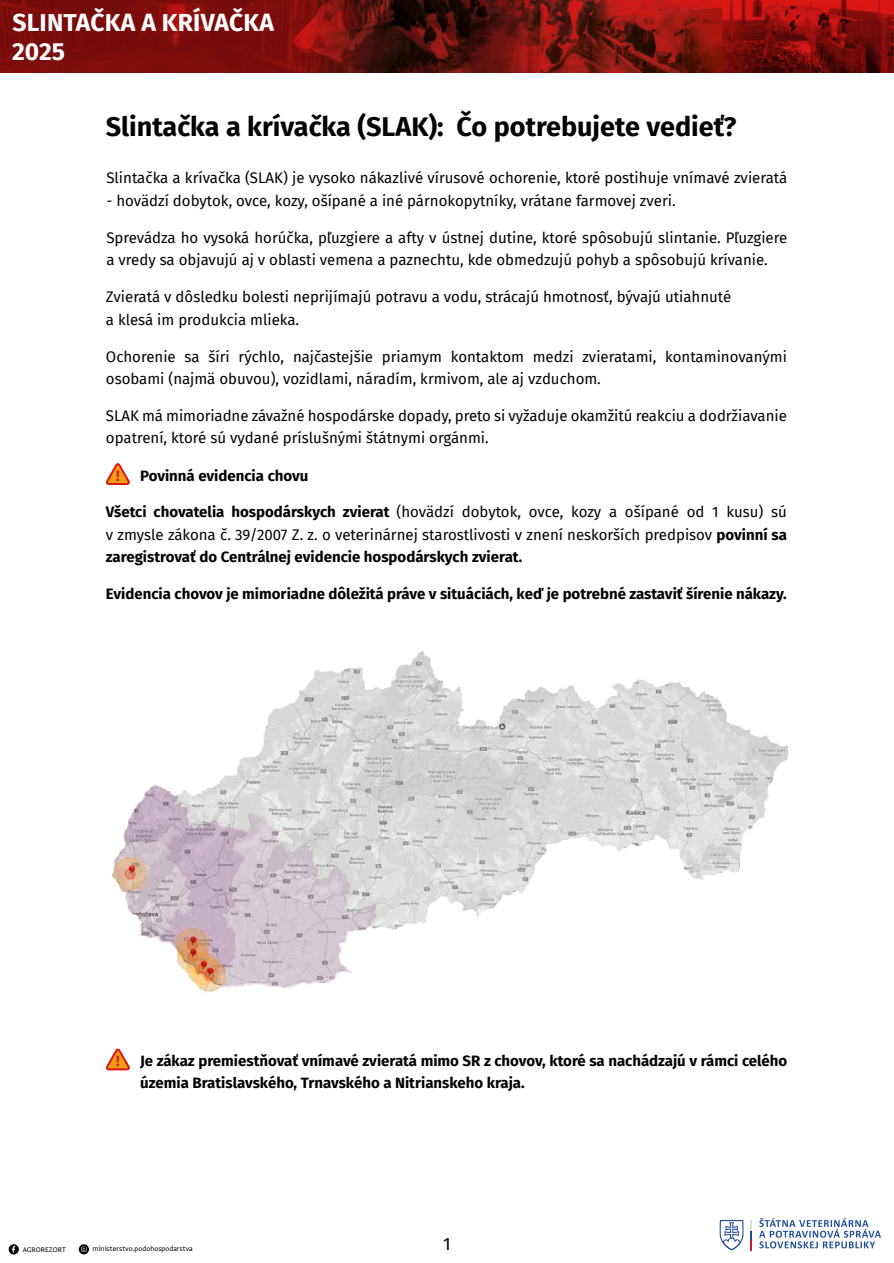
<style>
.page{position:relative;width:894px;height:1263px;background:#fff}
.page>*{position:absolute;margin:0;border:0;box-sizing:border-box;transform-origin:0 0}
.t1{font:700 27px "Fira Sans";color:#020204}
.t2{font:700 24.6px/28.7px "Fira Sans";letter-spacing:.01em;color:#fff}
.t3{font:17.7px "Fira Sans";color:#020204}
.t4{font:15px/22.5px "Fira Sans";color:#020204}
.t5{font:700 15px/22.5px "Fira Sans";color:#020204}
.t6{font:700 15px "Fira Sans";color:#dc1816}
.t7{font:7.95px "Greta Sans Std";color:#020204}
.s1{font-weight:700}
</style>
<div class="page">
<svg style="left:106px;top:463px;width:24px;height:22px"></svg>
<svg style="left:106px;top:1048px;width:24px;height:23px"></svg>
<svg style="left:719px;top:1220px;width:24px;height:30px"></svg>
<svg style="left:750px;top:1220px;width:1px;height:30px"></svg>
<img style="left:721px;top:0;width:172px;height:72px">
<img style="left:575px;top:0;width:146px;height:72px">
<img style="left:0;top:0;width:575px;height:72px">
<svg style="left:9px;top:1244px;width:10px;height:10px"></svg>
<svg style="left:79px;top:1244px;width:10px;height:10px"></svg>
<img style="left:111px;top:651px;width:678px;height:341px">
<svg style="left:112px;top:785px;width:264px;height:204px"></svg>
<svg style="left:759px;top:1218px;width:121px;height:30px"></svg>
<h2 class="t2" style="left:12px;top:7px;width:263px">SLINTAČKA A KRÍVAČKA<br>2025</h2>
<h1 class="t1" style="left:106px;top:104px;width:632px">Slintačka a krívačka (SLAK): Čo potrebujete vedieť?</h1>
<p class="t4" style="left:106px;top:166px;width:682px">Slintačka a krívačka (SLAK) je vysoko nákazlivé vírusové ochorenie, ktoré postihuje vnímavé zvieratá</p>
<p class="t4" style="left:106px;top:189px;width:570px">- hovädzí dobytok, ovce, kozy, ošípané a iné párnokopytníky, vrátane farmovej zveri.</p>
<p class="t4" style="left:106px;top:226px;width:682px">Sprevádza ho vysoká horúčka, pľuzgiere a afty v ústnej dutine, ktoré spôsobujú slintanie. Pľuzgiere a vredy sa objavujú aj v oblasti vemena a paznechtu, kde obmedzujú pohyb a spôsobujú krívanie.</p>
<p class="t4" style="left:106px;top:285px;width:626px">Zvieratá v dôsledku bolesti neprijímajú potravu a vodu, strácajú hmotnosť, bývajú utiahnuté a klesá im produkcia mlieka.</p>
<p class="t4" style="left:106px;top:345px;width:682px">Ochorenie sa šíri rýchlo, najčastejšie priamym kontaktom medzi zvieratami, kontaminovanými osobami (najmä obuvou), vozidlami, náradím, krmivom, ale aj vzduchom.</p>
<p class="t4" style="left:106px;top:404px;width:682px">SLAK má mimoriadne závažné hospodárske dopady, preto si vyžaduje okamžitú reakciu a dodržiavanie opatrení, ktoré sú vydané príslušnými štátnymi orgánmi.</p>
<p class="t6" style="left:116px;top:463px;width:5px">!</p>
<p class="t5" style="left:140px;top:463px;width:170px">Povinná evidencia chovu</p>
<p class="t4" style="left:106px;top:500px;width:682px;text-align:justify"><span class="s1">Všetci chovatelia hospodárskych zvierat</span> (hovädzí dobytok, ovce, kozy a ošípané od 1 kusu) sú v zmysle zákona č. 39/2007 Z. z. o veterinárnej starostlivosti v znení neskorších predpisov <span class="s1">povinní sa zaregistrovať do Centrálnej evidencie hospodárskych zvierat.</span></p>
<p class="t5" style="left:106px;top:582px;width:682px">Evidencia chovov je mimoriadne dôležitá práve v situáciách, keď je potrebné zastaviť šírenie nákazy.</p>
<p class="t6" style="left:116px;top:1048px;width:5px">!</p>
<p class="t5" style="left:140px;top:1048px;width:648px">Je zákaz premiestňovať vnímavé zvieratá mimo SR z chovov, ktoré sa nachádzajú v rámci celého územia Bratislavského, Trnavského a Nitrianskeho kraja.</p>
<p class="t7" style="left:23px;top:1246px;width:45px">AGROREZORT</p>
<p class="t7" style="left:93px;top:1246px;width:102px">ministerstvo.podohospodarstva</p>
<p class="t3" style="left:443px;top:1231px;width:9px">1</p>
</div>
